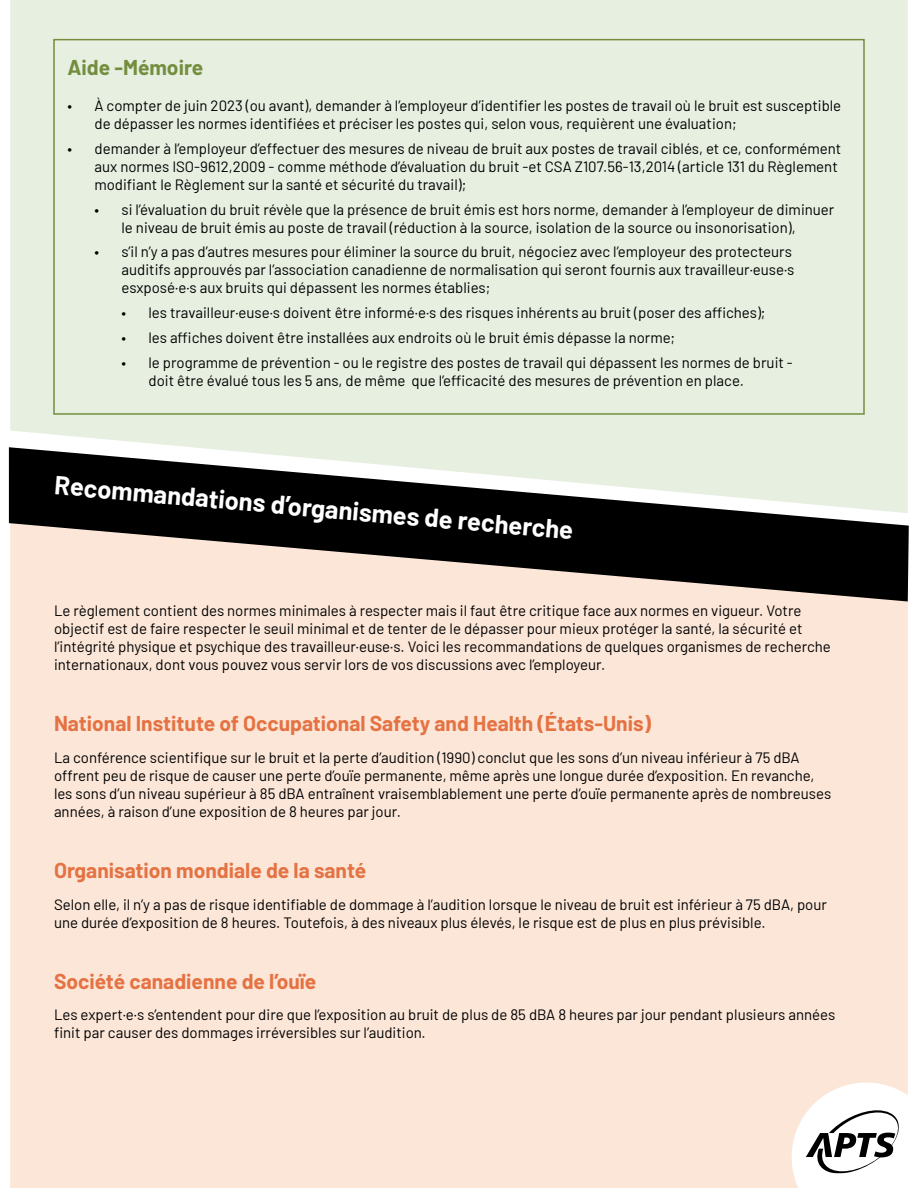
<style>
.page{position:relative;width:918px;height:1188px;background:#fff}
.page>*{position:absolute;margin:0;border:0;box-sizing:border-box;transform-origin:0 0}
.t1{font:700 25.5px "Barlow";color:#fff}
.t2{font:700 21px "Barlow";color:#e57242}
.t3{font:700 21px "Barlow";color:#748e3e}
.t4{font:15px/18px "Barlow";color:#000}
</style>
<div class="page">
<div style="left:10px;top:601px;width:898px;height:587px;background:#fbe6d8"></div>
<svg style="left:792px;top:1083px;width:116px;height:105px"></svg>
<div style="left:10px;top:0;width:898px;height:447px;background:#e7efe1"></div>
<div style="left:53px;top:39px;width:812px;height:376px;border:2px solid #748e3e"></div>
<svg style="left:9px;top:447px;width:900px;height:154px;background:#7c7872"></svg>
<h2 class="t3" style="left:68px;top:52px;width:137px">Aide -Mémoire</h2>
<p class="t4" style="left:95px;top:95px;width:748px;text-indent:-27px">• À compter de juin 2023 (ou avant), demander à l’employeur d’identifier les postes de travail où le bruit est susceptible de dépasser les normes identifiées et préciser les postes qui, selon vous, requièrent une évaluation;</p>
<p class="t4" style="left:95px;top:138px;width:748px;text-indent:-27px">• demander à l’employeur d’effectuer des mesures de niveau de bruit aux postes de travail ciblés, et ce, conformément aux normes ISO-9612,2009 - comme méthode d’évaluation du bruit -et CSA Z107.56-13,2014 (article 131 du Règlement modifiant le Règlement sur la santé et sécurité du travail);</p>
<p class="t4" style="left:122px;top:199px;width:714px;text-indent:-27px">• si l’évaluation du bruit révèle que la présence de bruit émis est hors norme, demander à l’employeur de diminuer le niveau de bruit émis au poste de travail (réduction à la source, isolation de la source ou insonorisation),</p>
<p class="t4" style="left:122px;top:242px;width:675px;text-indent:-27px">• s’il n’y a pas d’autres mesures pour éliminer la source du bruit, négociez avec l’employeur des protecteurs auditifs approuvés par l’association canadienne de normalisation qui seront fournis aux travailleur·euse·s esxposé·e·s aux bruits qui dépassent les normes établies;</p>
<p class="t4" style="left:122px;top:302px;width:646px">• les travailleur·euse·s doivent être informé·e·s des risques inhérents au bruit (poser des affiches);</p>
<p class="t4" style="left:122px;top:327px;width:555px">• les affiches doivent être installées aux endroits où le bruit émis dépasse la norme;</p>
<p class="t4" style="left:149px;top:352px;width:646px;text-indent:-27px">• le programme de prévention - ou le registre des postes de travail qui dépassent les normes de bruit - doit être évalué tous les 5 ans, de même que l’efficacité des mesures de prévention en place.</p>
<h1 class="t1" style="left:56px;top:466px;width:522px;rotate:5deg">Recommandations d’organismes de recherche</h1>
<p class="t4" style="left:54px;top:601px;width:778px">Le règlement contient des normes minimales à respecter mais il faut être critique face aux normes en vigueur. Votre objectif est de faire respecter le seuil minimal et de tenter de le dépasser pour mieux protéger la santé, la sécurité et l’intégrité physique et psychique des travailleur·euse·s. Voici les recommandations de quelques organismes de recherche internationaux, dont vous pouvez vous servir lors de vos discussions avec l’employeur.</p>
<h2 class="t2" style="left:54px;top:708px;width:598px">National Institute of Occupational Safety and Health (États-Unis)</h2>
<p class="t4" style="left:54px;top:747px;width:779px">La conférence scientifique sur le bruit et la perte d’audition (1990) conclut que les sons d’un niveau inférieur à 75 dBA offrent peu de risque de causer une perte d’ouïe permanente, même après une longue durée d’exposition. En revanche, les sons d’un niveau supérieur à 85 dBA entraînent vraisemblablement une perte d’ouïe permanente après de nombreuses années, à raison d’une exposition de 8 heures par jour.</p>
<h2 class="t2" style="left:54px;top:855px;width:314px">Organisation mondiale de la santé</h2>
<p class="t4" style="left:54px;top:894px;width:774px">Selon elle, il n’y a pas de risque identifiable de dommage à l’audition lorsque le niveau de bruit est inférieur à 75 dBA, pour une durée d’exposition de 8 heures. Toutefois, à des niveaux plus élevés, le risque est de plus en plus prévisible.</p>
<h2 class="t2" style="left:54px;top:966px;width:264px">Société canadienne de l’ouïe</h2>
<p class="t4" style="left:54px;top:1005px;width:783px">Les expert·e·s s’entendent pour dire que l’exposition au bruit de plus de 85 dBA 8 heures par jour pendant plusieurs années finit par causer des dommages irréversibles sur l’audition.</p>
</div>
